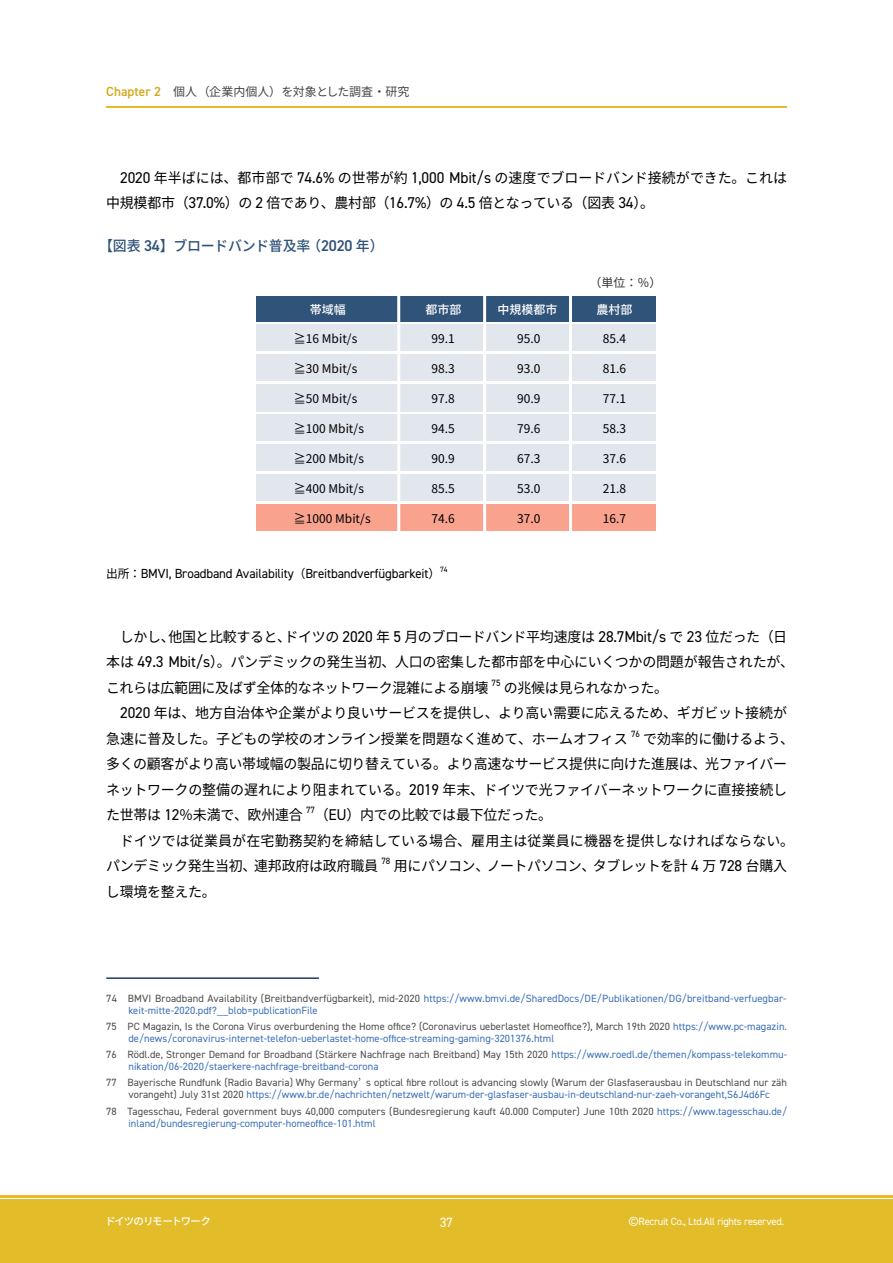
<style>
.page{position:relative;width:893px;height:1263px;background:#fff}
.page>*{position:absolute;margin:0;border:0;box-sizing:border-box;transform-origin:0 0}
.t1{font:14.25px/25.5px "Noto Sans CJ Kjp";letter-spacing:-.015em;color:#000}
.t2{font:14.25px "Noto Sans CJ Kjp";letter-spacing:.01em;color:#000}
.t3{font:500 14.25px "Noto Sans CJ Kjp";letter-spacing:-.015em;color:#305379}
.t4{font:13.5px "DIN2014";color:#fff}
.t5{font:13.2px "DIN2014";letter-spacing:-.01em;color:#000}
.t6{font:12px "Noto Sans CJ Kjp";color:#000}
.t7{font:12px "Noto Sans CJ Kjp";letter-spacing:.005em;color:#444}
.t8{font:500 12px "Noto Sans CJ Kjp";color:#fff}
.t9{font:12px "Noto Sans CJ Kjp";color:#323333}
.t10{font:10.5px/12px "DIN2014";letter-spacing:.005em;color:#3a6eb6}
.t11{font:10.5px/12px "DIN2014";letter-spacing:.005em;color:#4c4c4c;text-align:center}
.t12{font:10.5px "DIN2014";letter-spacing:-.025em;color:#fff}
.t13{font:500 10.5px "Noto Sans CJ Kjp";letter-spacing:-.095em;color:#fff}
.t14{font:9.15px "DIN2014";letter-spacing:-.01em;color:#000}
.t15{font:7.65px "DIN2014";color:#000}
.s1{font-family:"DIN2014";font-weight:600;font-size:13.2px;color:#d6a71e}
.s2{font-family:"DIN2014";font-size:15.75px}
.s3{font-family:"DIN2014";font-weight:600;font-size:15.75px}
.s4{font-family:"Noto Sans CJ Kjp";font-size:12px}
.s5{color:#4c4c4c}
.s6{font-family:"Noto Sans CJ Kjp"}
.s7{color:#3a6eb6}
</style>
<div class="page">
<div style="left:0;top:1199px;width:893px;height:64px;background:#e2bc29"></div>
<hr style="left:0;top:1195px;width:893px;height:2px;background:#e2bc29">
<hr style="left:106px;top:106px;width:681px;height:2px;background:#e2bc29">
<hr style="left:106px;top:977px;width:213px;height:2px;background:#1e3c60">
<div style="left:256px;top:296px;width:400px;height:25px;background:#305379"></div>
<div style="left:256px;top:324px;width:400px;height:27px;background:#e2e6ed"></div>
<div style="left:256px;top:354px;width:400px;height:27px;background:#e2e6ed"></div>
<div style="left:256px;top:384px;width:400px;height:27px;background:#e2e6ed"></div>
<div style="left:256px;top:414px;width:400px;height:27px;background:#e2e6ed"></div>
<div style="left:256px;top:444px;width:400px;height:27px;background:#e2e6ed"></div>
<div style="left:256px;top:504px;width:400px;height:27px;background:#f9a38f"></div>
<div style="left:256px;top:474px;width:400px;height:27px;background:#e2e6ed"></div>
<hr style="left:397px;top:294px;width:3px;height:240px;background:#fff">
<hr style="left:483px;top:294px;width:3px;height:240px;background:#fff">
<hr style="left:569px;top:294px;width:3px;height:240px;background:#fff">
<p class="t7" style="left:106px;top:84px;width:305px"><span class="s1">Chapter 2</span> 個人（企業内個人）を対象とした調査・研究</p>
<h1 class="t1" style="left:106px;top:165px;width:682px;text-indent:14px"><span class="s2">2020</span> 年半ばには、都市部で <span class="s2">74.6%</span> の世帯が約 <span class="s2">1,000 Mbit/s</span> の速度でブロードバンド接続ができた。これは中規模都市（<span class="s2">37.0%</span>）の <span class="s2">2</span> 倍であり、農村部（<span class="s2">16.7%</span>）の <span class="s2">4.5</span> 倍となっている（図表 <span class="s2">34</span>）。</h1>
<h1 class="t3" style="left:99px;top:237px;width:286px">【図表 <span class="s3">34</span>】ブロードバンド普及率（<span class="s3">2020</span> 年）</h1>
<p class="t9" style="left:589px;top:275px;width:73px">（単位：％）</p>
<p class="t8" style="left:310px;top:302px;width:37px">帯域幅</p>
<p class="t8" style="left:425px;top:302px;width:37px">都市部</p>
<p class="t8" style="left:497px;top:302px;width:61px">中規模都市</p>
<p class="t8" style="left:596px;top:302px;width:37px">農村部</p>
<p class="t6" style="left:294px;top:331px;width:65px">≧16 Mbit/s</p>
<p class="t6" style="left:294px;top:361px;width:65px">≧30 Mbit/s</p>
<p class="t6" style="left:294px;top:391px;width:65px">≧50 Mbit/s</p>
<p class="t6" style="left:294px;top:421px;width:72px">≧100 Mbit/s</p>
<p class="t6" style="left:294px;top:451px;width:72px">≧200 Mbit/s</p>
<p class="t6" style="left:294px;top:481px;width:72px">≧400 Mbit/s</p>
<p class="t6" style="left:294px;top:511px;width:78px">≧1000 Mbit/s</p>
<p class="t6" style="left:432px;top:331px;width:25px">99.1</p>
<p class="t6" style="left:432px;top:361px;width:25px">98.3</p>
<p class="t6" style="left:432px;top:391px;width:25px">97.8</p>
<p class="t6" style="left:432px;top:421px;width:25px">94.5</p>
<p class="t6" style="left:432px;top:451px;width:25px">90.9</p>
<p class="t6" style="left:432px;top:481px;width:25px">85.5</p>
<p class="t6" style="left:432px;top:511px;width:25px">74.6</p>
<p class="t5" style="left:106px;top:565px;width:336px"><span class="s4">出所：</span>BMVI, Broadband Availability<span class="s4">（</span>Breitbandverfügbarkeit<span class="s4">）</span></p>
<p class="t15" style="left:440px;top:564px;width:9px">74</p>
<p class="t6" style="left:517px;top:331px;width:25px">95.0</p>
<p class="t6" style="left:517px;top:361px;width:25px">93.0</p>
<p class="t6" style="left:517px;top:391px;width:25px">90.9</p>
<p class="t6" style="left:517px;top:421px;width:25px">79.6</p>
<p class="t6" style="left:517px;top:451px;width:25px">67.3</p>
<p class="t6" style="left:517px;top:481px;width:25px">53.0</p>
<p class="t6" style="left:517px;top:511px;width:25px">37.0</p>
<p class="t6" style="left:603px;top:331px;width:25px">85.4</p>
<p class="t6" style="left:603px;top:361px;width:25px">81.6</p>
<p class="t6" style="left:603px;top:391px;width:25px">77.1</p>
<p class="t6" style="left:603px;top:421px;width:25px">58.3</p>
<p class="t6" style="left:603px;top:451px;width:25px">37.6</p>
<p class="t6" style="left:603px;top:481px;width:25px">21.8</p>
<p class="t6" style="left:603px;top:511px;width:25px">16.7</p>
<h1 class="t1" style="left:106px;top:624px;width:690px;text-indent:14px">しかし、他国と比較すると、ドイツの <span class="s2">2020</span> 年 <span class="s2">5</span> 月のブロードバンド平均速度は <span class="s2">28.7Mbit/s</span> で <span class="s2">23</span> 位だった（日本は <span class="s2">49.3 Mbit/s</span>）。パンデミックの発生当初、人口の密集した都市部を中心にいくつかの問題が報告されたが、これらは広範囲に及ばず全体的なネットワーク混雑による崩壊</h1>
<p class="t14" style="left:492px;top:677px;width:10px">75</p>
<h1 class="t1" style="left:504px;top:675px;width:166px">の兆候は見られなかった。</h1>
<h1 class="t1" style="left:120px;top:700px;width:668px"><span class="s2">2020</span> 年は、地方自治体や企業がより良いサービスを提供し、より高い需要に応えるため、ギガビット接続が</h1>
<h1 class="t1" style="left:106px;top:726px;width:523px">急速に普及した。子どもの学校のオンライン授業を問題なく進めて、ホームオフィス</h1>
<p class="t14" style="left:631px;top:728px;width:10px">76</p>
<h1 class="t1" style="left:106px;top:726px;width:690px;text-indent:537px">で効率的に働けるよう、多くの顧客がより高い帯域幅の製品に切り替えている。より高速なサービス提供に向けた進展は、光ファイバーネットワークの整備の遅れにより阻まれている。<span class="s2">2019</span> 年末、ドイツで光ファイバーネットワークに直接接続した世帯は <span class="s2">12</span>％未満で、欧州連合</h1>
<p class="t14" style="left:306px;top:804px;width:10px">77</p>
<h1 class="t1" style="left:315px;top:802px;width:239px">（<span class="s2">EU</span>）内での比較では最下位だった。</h1>
<h1 class="t2" style="left:120px;top:832px;width:676px">ドイツでは従業員が在宅勤務契約を締結している場合、雇用主は従業員に機器を提供しなければならない。</h1>
<h1 class="t1" style="left:106px;top:853px;width:274px">パンデミック発生当初、連邦政府は政府職員</h1>
<p class="t14" style="left:382px;top:855px;width:10px">78</p>
<h1 class="t1" style="left:394px;top:853px;width:395px">用にパソコン、ノートパソコン、タブレットを計 <span class="s2">4</span> 万 <span class="s2">728</span> 台購入</h1>
<h1 class="t1" style="left:106px;top:879px;width:111px">し環境を整えた。</h1>
<p class="t10" style="left:128px;top:992px;width:660px;text-indent:-22px"><span class="s5">74 BMVI Broadband Availability (Breitbandverfügbarkeit), mid-2020</span> https://www.bmvi.de/SharedDocs/DE/Publikationen/DG/breitband-verfuegbar&shy;keit-mitte-2020.pdf?__blob=publicationFile</p>
<p class="t10" style="left:128px;top:1020px;width:660px;text-indent:-22px"><span class="s5">75 PC Magazin, Is the Corona Virus overburdening the Home office? (Coronavirus ueberlastet Homeoffice?), March 19th 2020</span> https://www.pc-magazin. de/news/coronavirus-internet-telefon-ueberlastet-home-office-streaming-gaming-3201376.html</p>
<p class="t10" style="left:128px;top:1048px;width:660px;text-indent:-22px"><span class="s5">76 Rödl.de, Stronger Demand for Broadband (Stärkere Nachfrage nach Breitband) May 15th 2020</span> https://www.roedl.de/themen/kompass-telekommu&shy;nikation/06-2020/staerkere-nachfrage-breitband-corona</p>
<p class="t11" style="left:106px;top:1077px;width:682px">77 Bayerische Rundfunk (Radio Bavaria) Why Germany<span class="s6">’</span> s optical fibre rollout is advancing slowly (Warum der Glasfaserausbau in Deutschland nur zäh vorangeht) July 31st 2020 <span class="s7">https://www.br.de/nachrichten/netzwelt/warum-der-glasfaser-ausbau-in-deutschland-nur-zaeh-vorangeht,S6J4d6Fc</span></p>
<p class="t11" style="left:128px;top:1105px;width:660px;text-align:left;text-indent:-22px">78 Tagesschau, Federal government buys 40,000 computers (Bundesregierung kauft 40.000 Computer) June 10th 2020 <span class="s7">https://www.tagesschau.de/ inland/bundesregierung-computer-homeoffice-101.html</span></p>
<p class="t13" style="left:105px;top:1216px;width:107px">ドイツのリモートワーク</p>
<p class="t4" style="left:440px;top:1214px;width:15px">37</p>
<p class="t12" style="left:628px;top:1215px;width:157px">©Recruit Co., Ltd.All rights reserved.</p>
</div>
